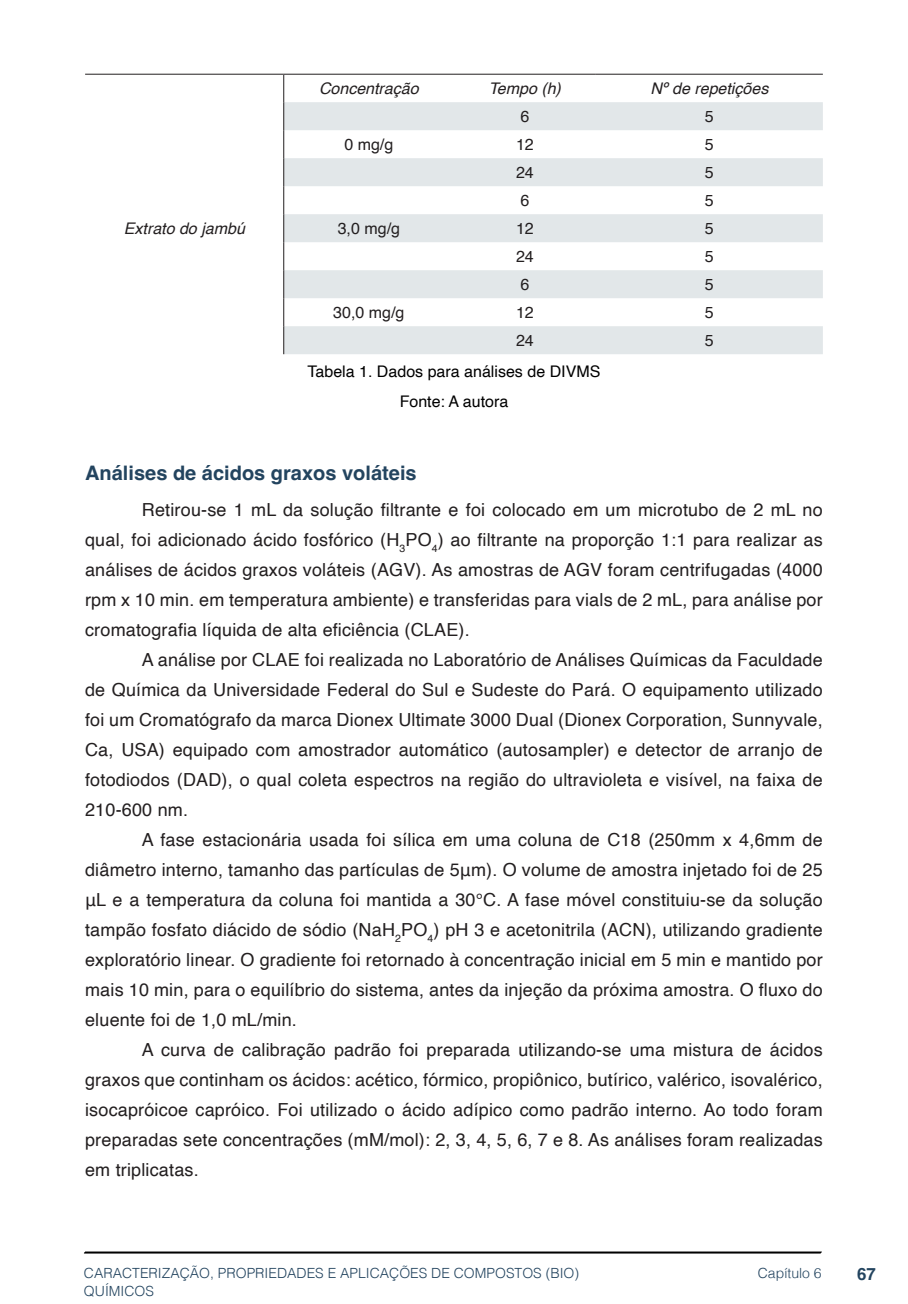
<style>
.page{position:relative;width:908px;height:1304px;background:#fff}
.page>*{position:absolute;margin:0;border:0;box-sizing:border-box;transform-origin:0 0}
.Subtitulo{font:700 20px "Helvetica";color:#23445f}
.txt{font:18px/30px "Helvetica";letter-spacing:.01em;color:#231f20;text-align:justify}
.t1{font:700 16.8px "Helvetica";color:#23445f}
.tab_txt_centro{font:italic 16px "Helvetica";color:#231f20}
.imagens_graf_tab{font:16px "Helvetica";color:#000}
.tab_txt_centro-2{font:16px "Helvetica";color:#231f20}
.t2{font:300 14px/18px "Helvetica";color:#23445f}
</style>
<div class="page">
<svg style="left:84px;top:1251px;width:737px;height:3px;background:#515151"></svg>
<svg style="left:284px;top:102px;width:538px;height:252px;fill:#e2e7e9"></svg>
<hr style="left:85px;top:74px;width:198px;height:1px;background:#231f20">
<hr style="left:283px;top:74px;width:171px;height:1px;background:#231f20">
<hr style="left:454px;top:74px;width:141px;height:1px;background:#231f20">
<hr style="left:595px;top:74px;width:227px;height:1px;background:#231f20">
<svg style="left:283px;top:75px;width:1px;height:279px"></svg>
<p class="tab_txt_centro" style="left:319px;top:76px;width:101px">Concentração</p>
<p class="tab_txt_centro" style="left:488px;top:76px;width:74px">Tempo (h)</p>
<p class="tab_txt_centro" style="left:650px;top:76px;width:119px">Nº de repetições</p>
<p class="tab_txt_centro-2" style="left:520px;top:104px;width:10px">6</p>
<p class="tab_txt_centro-2" style="left:704px;top:104px;width:10px">5</p>
<p class="tab_txt_centro-2" style="left:344px;top:132px;width:50px">0 mg/g</p>
<p class="tab_txt_centro-2" style="left:516px;top:132px;width:19px">12</p>
<p class="tab_txt_centro-2" style="left:704px;top:132px;width:10px">5</p>
<p class="tab_txt_centro-2" style="left:516px;top:160px;width:19px">24</p>
<p class="tab_txt_centro-2" style="left:704px;top:160px;width:10px">5</p>
<p class="tab_txt_centro-2" style="left:520px;top:188px;width:10px">6</p>
<p class="tab_txt_centro-2" style="left:704px;top:188px;width:10px">5</p>
<p class="tab_txt_centro" style="left:124px;top:216px;width:122px">Extrato do jambú</p>
<p class="tab_txt_centro-2" style="left:337px;top:216px;width:64px">3,0 mg/g</p>
<p class="tab_txt_centro-2" style="left:516px;top:216px;width:19px">12</p>
<p class="tab_txt_centro-2" style="left:704px;top:216px;width:10px">5</p>
<p class="tab_txt_centro-2" style="left:516px;top:244px;width:19px">24</p>
<p class="tab_txt_centro-2" style="left:704px;top:244px;width:10px">5</p>
<p class="tab_txt_centro-2" style="left:520px;top:272px;width:10px">6</p>
<p class="tab_txt_centro-2" style="left:704px;top:272px;width:10px">5</p>
<p class="tab_txt_centro-2" style="left:333px;top:300px;width:73px">30,0 mg/g</p>
<p class="tab_txt_centro-2" style="left:516px;top:300px;width:19px">12</p>
<p class="tab_txt_centro-2" style="left:704px;top:300px;width:10px">5</p>
<p class="tab_txt_centro-2" style="left:516px;top:328px;width:19px">24</p>
<p class="tab_txt_centro-2" style="left:704px;top:328px;width:10px">5</p>
<p class="imagens_graf_tab" style="left:307px;top:359px;width:294px">Tabela 1. Dados para análises de DIVMS</p>
<p class="imagens_graf_tab" style="left:399px;top:389px;width:110px">Fonte: A autora</p>
<p class="Subtitulo" style="left:85px;top:461px;width:333px">Análises de ácidos graxos voláteis</p>
<p class="txt" style="left:85px;top:495px;width:738px;text-indent:57px">Retirou-se 1 mL da solução filtrante e foi colocado em um microtubo de 2 mL no qual, foi adicionado ácido fosfórico (H<sub>3</sub>PO<sub>4</sub>) ao filtrante na proporção 1:1 para realizar as análises de ácidos graxos voláteis (AGV). As amostras de AGV foram centrifugadas (4000 rpm x 10 min. em temperatura ambiente) e transferidas para vials de 2 mL, para análise por cromatografia líquida de alta eficiência (CLAE).</p>
<p class="txt" style="left:85px;top:645px;width:738px;text-indent:57px">A análise por CLAE foi realizada no Laboratório de Análises Químicas da Faculdade de Química da Universidade Federal do Sul e Sudeste do Pará. O equipamento utilizado foi um Cromatógrafo da marca Dionex Ultimate 3000 Dual (Dionex Corporation, Sunnyvale, Ca, USA) equipado com amostrador automático (autosampler) e detector de arranjo de fotodiodos (DAD), o qual coleta espectros na região do ultravioleta e visível, na faixa de 210-600 nm.</p>
<p class="txt" style="left:85px;top:825px;width:738px;text-indent:57px">A fase estacionária usada foi sílica em uma coluna de C18 (250mm x 4,6mm de diâmetro interno, tamanho das partículas de 5μm). O volume de amostra injetado foi de 25 μL e a temperatura da coluna foi mantida a 30°C. A fase móvel constituiu-se da solução tampão fosfato diácido de sódio (NaH<sub>2</sub>PO<sub>4</sub>) pH 3 e acetonitrila (ACN), utilizando gradiente exploratório linear. O gradiente foi retornado à concentração inicial em 5 min e mantido por mais 10 min, para o equilíbrio do sistema, antes da injeção da próxima amostra. O fluxo do eluente foi de 1,0 mL/min.</p>
<p class="txt" style="left:85px;top:1035px;width:738px;text-indent:57px">A curva de calibração padrão foi preparada utilizando-se uma mistura de ácidos graxos que continham os ácidos: acético, fórmico, propiônico, butírico, valérico, isovalérico, isocapróicoe capróico. Foi utilizado o ácido adípico como padrão interno. Ao todo foram preparadas sete concentrações (mM/mol): 2, 3, 4, 5, 6, 7 e 8. As análises foram realizadas em triplicatas.</p>
<p class="t2" style="left:84px;top:1263px;width:496px">CARACTERIZAÇÃO, PROPRIEDADES E APLICAÇÕES DE COMPOSTOS (BIO)<br>QUÍMICOS</p>
<p class="t2" style="left:757px;top:1263px;width:65px">Capítulo 6</p>
<p class="t1" style="left:856px;top:1264px;width:20px">67</p>
</div>
